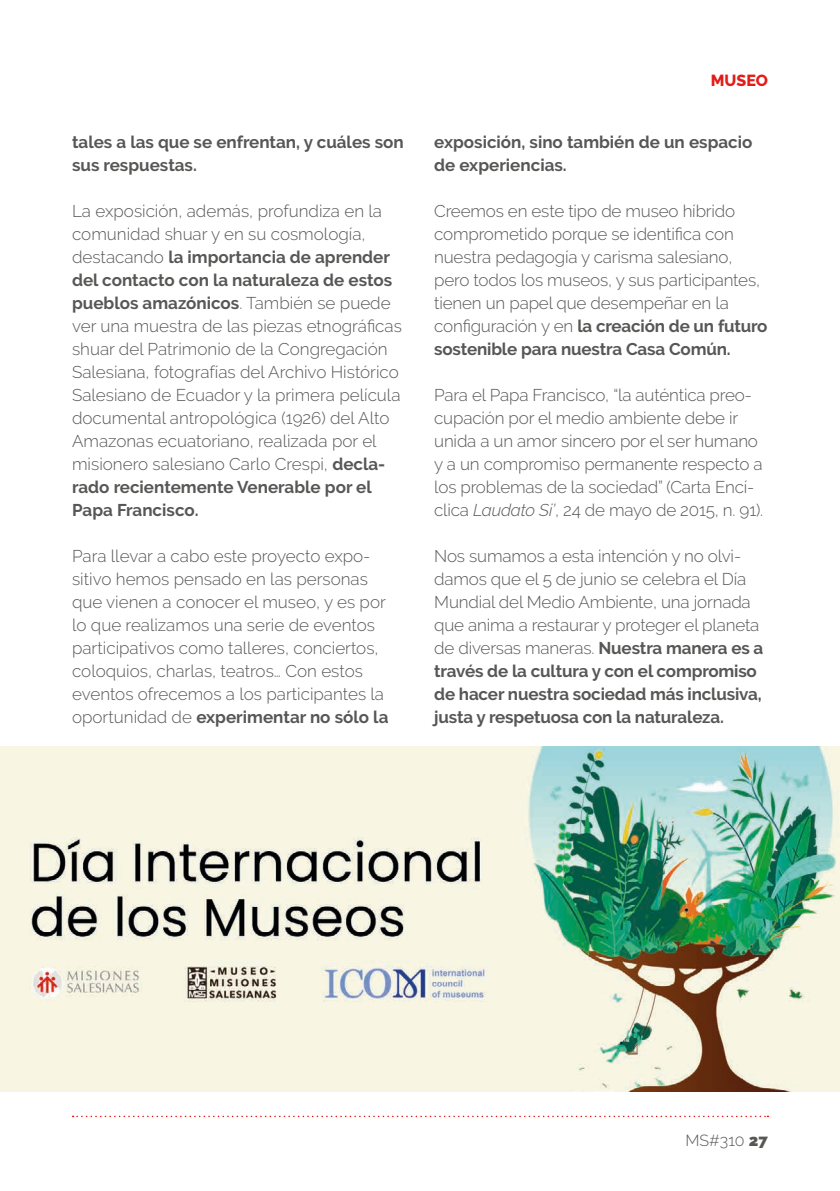
<style>
.page{position:relative;width:840px;height:1191px;background:#fff}
.page>*{position:absolute;margin:0;border:0;box-sizing:border-box;transform-origin:0 0}
.t1{font:300 17px/23px "Raleway";letter-spacing:-.01em;color:#575756}
.t2{font:700 17px/23px "Raleway";color:#575756}
.t3{font:300 16px "Raleway";color:#575756}
.t4{font:800 16px "Raleway";color:#e41c19}
.s1{font-weight:700}
.s2{font-style:italic}
.s3{font-weight:900}
</style>
<div class="page">
<svg style="left:72px;top:1115px;width:696px;height:2px"></svg>
<img style="left:0;top:746px;width:839px;height:345px">
<p class="t2" style="left:72px;top:130px;width:333px">tales a las que se enfrentan, y cuáles son sus respuestas.</p>
<p class="t1" style="left:72px;top:199px;width:331px">La exposición, además, profundiza en la comunidad shuar y en su cosmología, destacando <span class="s1">la importancia de aprender del contacto con la naturaleza de estos pueblos amazónicos</span>. También se puede ver una muestra de las piezas etnográficas shuar del Patrimonio de la Congregación Salesiana, fotografías del Archivo Histórico Salesiano de Ecuador y la primera película documental antropológica (1926) del Alto Amazonas ecuatoriano, realizada por el misionero salesiano Carlo Crespi, <span class="s1">decla&shy;rado recientemente Venerable por el Papa Francisco.</span></p>
<p class="t1" style="left:72px;top:544px;width:318px">Para llevar a cabo este proyecto expo&shy;sitivo hemos pensado en las personas que vienen a conocer el museo, y es por lo que realizamos una serie de eventos participativos como talleres, conciertos, coloquios, charlas, teatros… Con estos eventos ofrecemos a los participantes la oportunidad de <span class="s1">experimentar no sólo la</span></p>
<p class="t4" style="left:710px;top:72px;width:59px">MUSEO</p>
<p class="t2" style="left:434px;top:130px;width:319px">exposición, sino también de un espacio de experiencias.</p>
<p class="t1" style="left:434px;top:199px;width:334px">Creemos en este tipo de museo híbrido comprometido porque se identifica con nuestra pedagogía y carisma salesiano, pero todos los museos, y sus participantes, tienen un papel que desempeñar en la configuración y en <span class="s1">la creación de un futuro sostenible para nuestra Casa Común.</span></p>
<p class="t1" style="left:434px;top:383px;width:330px">Para el Papa Francisco, “la auténtica preo&shy;cupación por el medio ambiente debe ir unida a un amor sincero por el ser humano y a un compromiso permanente respecto a los problemas de la sociedad” (Carta Encí&shy;clica <span class="s2">Laudato Si’</span>, 24 de mayo de 2015, n. 91).</p>
<p class="t1" style="left:434px;top:544px;width:330px">Nos sumamos a esta intención y no olvi&shy;damos que el 5 de junio se celebra el Día Mundial del Medio Ambiente, una jornada que anima a restaurar y proteger el planeta de diversas maneras. <span class="s1">Nuestra manera es a través de la cultura y con el compromiso de hacer nuestra sociedad más inclusiva, justa y respetuosa con la naturaleza.</span></p>
<p class="t3" style="left:685px;top:1131px;width:84px">MS#310 <span class="s3">27</span></p>
</div>
